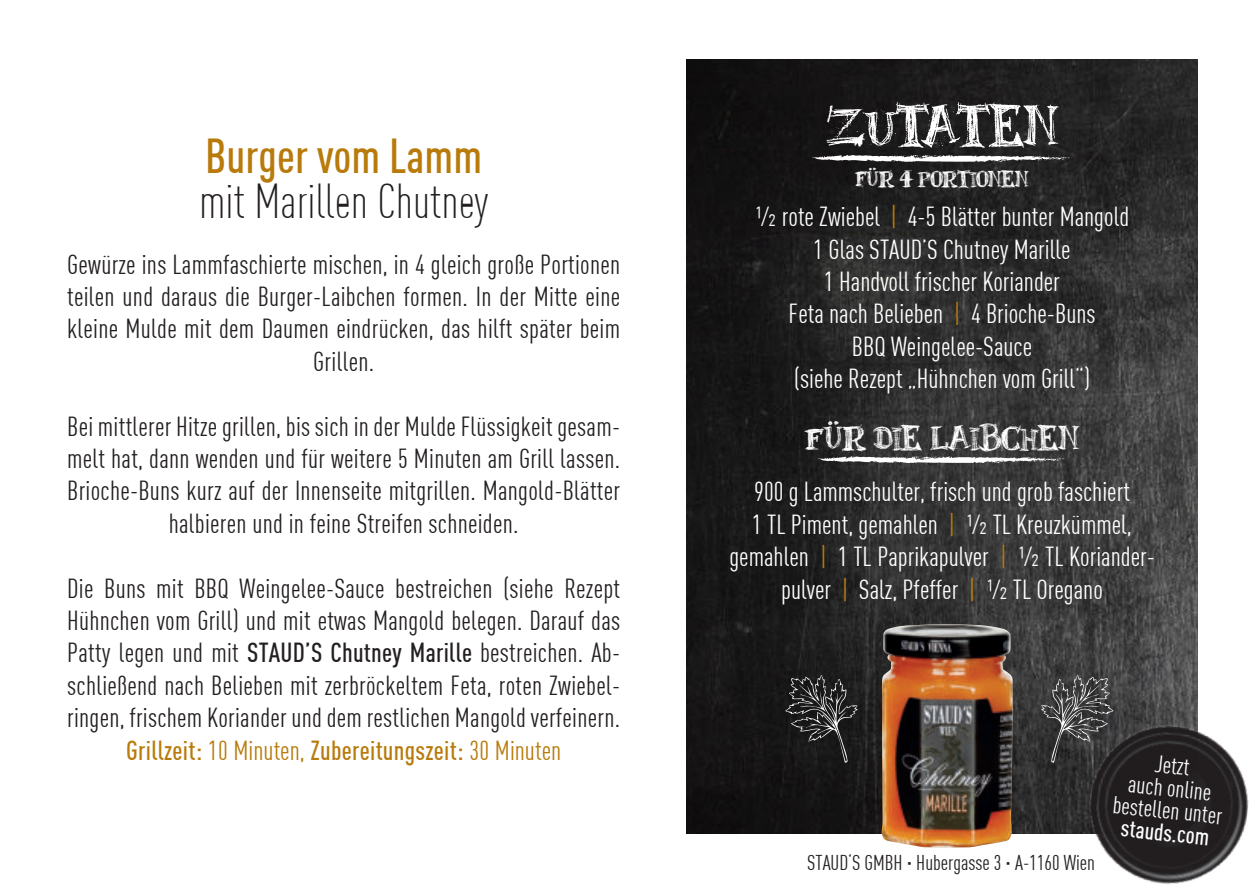
<style>
.page{position:relative;width:1259px;height:893px;background:#fff}
.page>*{position:absolute;margin:0;border:0;box-sizing:border-box;transform-origin:0 0}
.t1{font:60px "Black Board";color:#fff}
.t2{font:300 48px "DIN Cond";color:#231f20}
.t3{font:500 48px "DIN Cond";color:#b87b0b}
.t4{font:36px "Black Board";color:#fff}
.t5{font:27px/32.4px "DIN Cond";letter-spacing:.01em;color:#231f20;text-align:center}
.t6{font:27px/32.4px "DIN Cond";color:#fff;text-align:center}
.t7{font:24px/22.5px "DIN Cond";color:#fff;text-align:center}
.t8{font:24px "Black Board";color:#fff}
.t9{font:500 24px "DIN Cond";color:#fff}
.t10{font:21px "DIN Cond";color:#231f20}
.s1{font-weight:500}
.s2{font-weight:500;color:#b87b0b}
.s3{color:#b87b0b}
</style>
<div class="page">
<img style="left:687px;top:60px;width:510px;height:773px">
<img style="left:881px;top:624px;width:132px;height:223px">
<svg style="left:1009px;top:732px;width:12px;height:11px"></svg>
<svg style="left:812px;top:155px;width:260px;height:7px"></svg>
<svg style="left:818px;top:456px;width:248px;height:8px"></svg>
<img style="left:1075px;top:712px;width:174px;height:172px">
<svg style="left:785px;top:675px;width:72px;height:88px;background:#313131"></svg>
<svg style="left:1041px;top:675px;width:72px;height:88px;background:#4b4b4c"></svg>
<h2 class="t3" style="left:205px;top:135px;width:278px">Burger vom Lamm</h2>
<h2 class="t2" style="left:199px;top:180px;width:290px">mit Marillen Chutney</h2>
<p class="t5" style="left:67px;top:249px;width:554px">Gewürze ins Lammfaschierte mischen, in 4 gleich große Portionen teilen und daraus die Burger-Laibchen formen. In der Mitte eine kleine Mulde mit dem Daumen eindrücken, das hilft später beim Grillen.</p>
<p class="t5" style="left:67px;top:411px;width:554px">Bei mittlerer Hitze grillen, bis sich in der Mulde Flüssigkeit gesam&shy;melt hat, dann wenden und für weitere 5 Minuten am Grill lassen.<br>Brioche-Buns kurz auf der Innenseite mitgrillen. Mangold-Blätter halbieren und in feine Streifen schneiden.</p>
<p class="t5" style="left:67px;top:573px;width:554px">Die Buns mit BBQ Weingelee-Sauce bestreichen (siehe Rezept Hühnchen vom Grill) und mit etwas Mangold belegen. Darauf das Patty legen und mit <span class="s1">STAUD’S Chutney Marille</span> bestreichen. Ab&shy;schließend nach Belieben mit zerbröckeltem Feta, roten Zwiebel&shy;ringen, frischem Koriander und dem restlichen Mangold verfeinern.<br><span class="s2">Grillzeit:</span> <span class="s3">10 Minuten,</span> <span class="s2">Zubereitungszeit:</span> <span class="s3">30 Minuten</span></p>
<h1 class="t1" style="left:827px;top:97px;width:232px">ZUTATEN</h1>
<p class="t8" style="left:856px;top:167px;width:174px">FÜR 4 PORTIONEN</p>
<p class="t6" style="left:755px;top:202px;width:376px">½ rote Zwiebel <span class="s3">|</span> 4-5 Blätter bunter Mangold<br>1 Glas STAUD’S Chutney Marille<br>1 Handvoll frischer Koriander<br>Feta nach Belieben <span class="s3">|</span> 4 Brioche-Buns<br>BBQ Weingelee-Sauce<br>(siehe Rezept „Hühnchen vom Grill“)</p>
<h3 class="t4" style="left:805px;top:421px;width:274px">FÜR DIE LAIBCHEN</h3>
<p class="t6" style="left:729px;top:477px;width:427px">900 g Lammschulter, frisch und grob faschiert<br>1 TL Piment, gemahlen <span class="s3">|</span> ½ TL Kreuzkümmel, gemahlen <span class="s3">|</span> 1 TL Paprikapulver <span class="s3">|</span> ½ TL Koriander&shy;pulver <span class="s3">|</span> Salz, Pfeffer <span class="s3">|</span> ½ TL Oregano</p>
<p class="t10" style="left:807px;top:853px;width:289px">STAUD‘S GMBH · Hubergasse 3 · A-1160 Wien</p>
<p class="t7" style="left:1118px;top:750px;width:111px;rotate:6deg">Jetzt<br>auch online bestellen unter</p>
<p class="t9" style="left:1122px;top:817px;width:90px;rotate:6deg">stauds.com</p>
</div>
